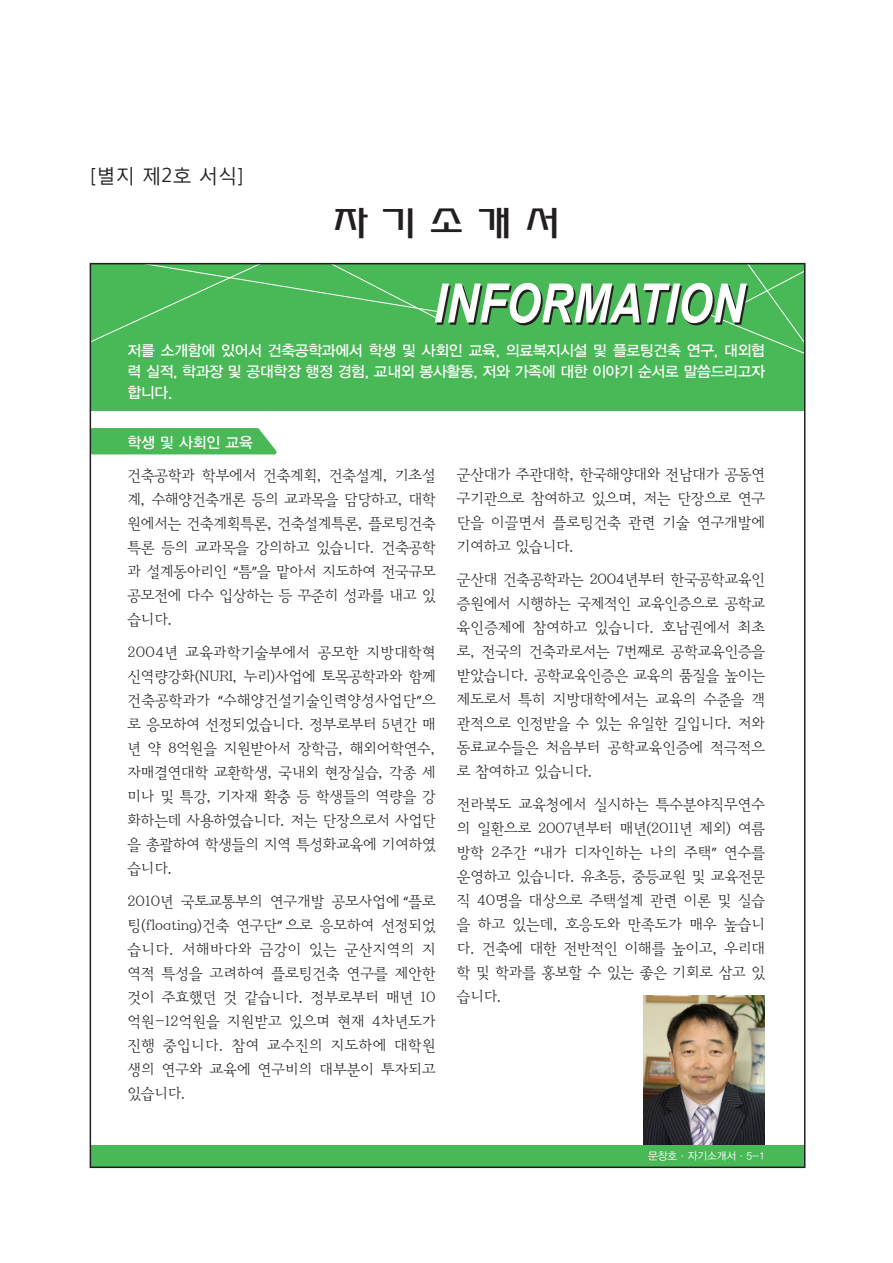
<style>
.page{position:relative;width:893px;height:1263px;background:#fff}
.page>*{position:absolute;margin:0;border:0;box-sizing:border-box;transform-origin:0 0}
.t1{font:36px "H Ysup M";color:#231f20}
.t2{font:19.5px "Malgun Gothic";color:#231f20}
.t3{font:15px/24px "YDIY Mj O220";letter-spacing:-.005em;color:#231f20;text-align:justify}
.t4{font:15px/21px "YDIYGO330";letter-spacing:-.02em;color:#fff;text-align:justify}
.t5{font:10.5px "YDIYGO320";color:#fff}
.s1{font-family:"Myriad Pro"}
</style>
<div class="page">
<div style="left:90px;top:264px;width:714px;height:147px;background:#49b857"></div>
<svg style="left:89px;top:426px;width:188px;height:31px"></svg>
<svg style="left:89px;top:262px;width:717px;height:118px"></svg>
<img style="left:643px;top:995px;width:122px;height:150px">
<div style="left:90px;top:1145px;width:714px;height:22px;background:#49b857"></div>
<p class="t2" style="left:90px;top:164px;width:155px">[별지 제2호 서식]</p>
<p class="t1" style="left:332px;top:205px;width:229px">자 기 소 개 서</p>
<p class="t4" style="left:128px;top:340px;width:639px">저를 소개함에 있어서 건축공학과에서 학생 및 사회인 교육, 의료복지시설 및 플로팅건축 연구, 대외협 력 실적, 학과장 및 공대학장 행정 경험, 교내외 봉사활동, 저와 가족에 대한 이야기 순서로 말씀드리고자 합니다.</p>
<p class="t4" style="left:128px;top:432px;width:127px">학생 및 사회인 교육</p>
<p class="t3" style="left:128px;top:464px;width:310px">건축공학과 학부에서 건축계획, 건축설계, 기초설 계, 수해양건축개론 등의 교과목을 담당하고, 대학 원에서는 건축계획특론, 건축설계특론, 플로팅건축 특론 등의 교과목을 강의하고 있습니다. 건축공학 과 설계동아리인 <span class="s1">“</span>틈<span class="s1">”</span>을 맡아서 지도하여 전국규모 공모전에 다수 입상하는 등 꾸준히 성과를 내고 있 습니다.</p>
<p class="t3" style="left:128px;top:641px;width:310px">2004년 교육과학기술부에서 공모한 지방대학혁 신역량강화(NURI, 누리)사업에 토목공학과와 함께 건축공학과가 <span class="s1">“</span>수해양건설기술인력양성사업단<span class="s1">”</span>으 로 응모하여 선정되었습니다. 정부로부터 5년간 매 년 약 8억원을 지원받아서 장학금, 해외어학연수, 자매결연대학 교환학생, 국내외 현장실습, 각종 세 미나 및 특강, 기자재 확충 등 학생들의 역량을 강 화하는데 사용하였습니다. 저는 단장으로서 사업단 을 총괄하여 학생들의 지역 특성화교육에 기여하였 습니다.</p>
<p class="t3" style="left:128px;top:890px;width:310px">2010년 국토교통부의 연구개발 공모사업에 <span class="s1">“</span>플로 팅(floating)건축 연구단<span class="s1">”</span> 으로 응모하여 선정되었 습니다. 서해바다와 금강이 있는 군산지역의 지 역적 특성을 고려하여 플로팅건축 연구를 제안한 것이 주효했던 것 같습니다. 정부로부터 매년 10 억원-12억원을 지원받고 있으며 현재 4차년도가 진행 중입니다. 참여 교수진의 지도하에 대학원 생의 연구와 교육에 연구비의 대부분이 투자되고 있습니다.</p>
<p class="t3" style="left:457px;top:463px;width:310px">군산대가 주관대학, 한국해양대와 전남대가 공동연 구기관으로 참여하고 있으며, 저는 단장으로 연구 단을 이끌면서 플로팅건축 관련 기술 연구개발에 기여하고 있습니다.</p>
<p class="t3" style="left:457px;top:568px;width:310px">군산대 건축공학과는 2004년부터 한국공학교육인 증원에서 시행하는 국제적인 교육인증으로 공학교 육인증제에 참여하고 있습니다. 호남권에서 최초 로, 전국의 건축과로서는 7번째로 공학교육인증을 받았습니다. 공학교육인증은 교육의 품질을 높이는 제도로서 특히 지방대학에서는 교육의 수준을 객 관적으로 인정받을 수 있는 유일한 길입니다. 저와 동료교수들은 처음부터 공학교육인증에 적극적으 로 참여하고 있습니다.</p>
<p class="t3" style="left:457px;top:793px;width:310px">전라북도 교육청에서 실시하는 특수분야직무연수 의 일환으로 2007년부터 매년(2011년 제외) 여름 방학 2주간 <span class="s1">“</span>내가 디자인하는 나의 주택<span class="s1">”</span> 연수를 운영하고 있습니다. 유초등, 중등교원 및 교육전문 직 40명을 대상으로 주택설계 관련 이론 및 실습 을 하고 있는데, 호응도와 만족도가 매우 높습니 다. 건축에 대한 전반적인 이해를 높이고, 우리대 학 및 학과를 홍보할 수 있는 좋은 기회로 삼고 있 습니다.</p>
<p class="t5" style="left:648px;top:1150px;width:118px">문창호·자기소개서·5-1</p>
</div>
